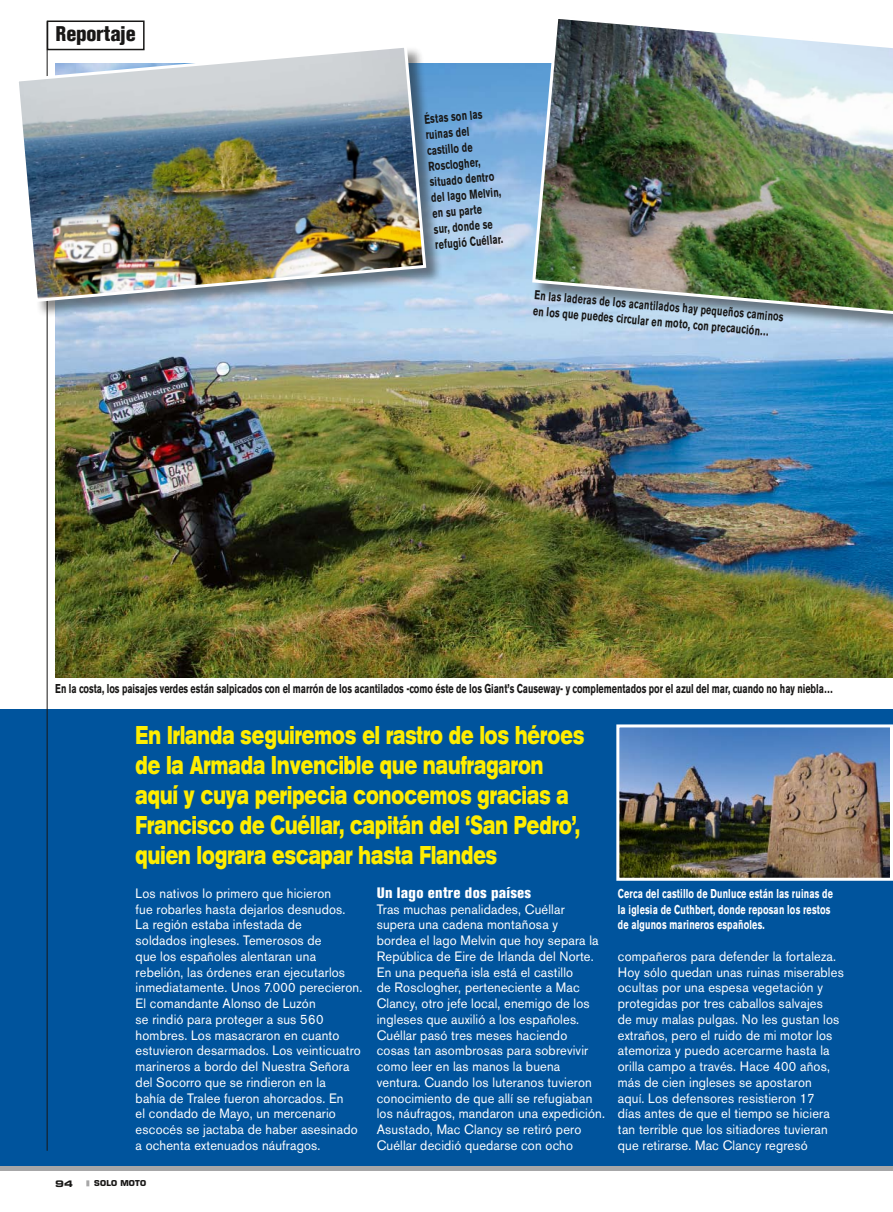
<style>
.page{position:relative;width:893px;height:1212px;background:#fff}
.page>*{position:absolute;margin:0;border:0;box-sizing:border-box;transform-origin:0 0}
.t1{font:700 expanded 25.5px/30px "Akzidenz Grotesk BE";letter-spacing:.01em;color:#ffed00;scale:.6 1}
.t2{font:800 condensed 21px "Akzidenz Grotesk BE";letter-spacing:-.01em;color:#181716}
.t3{font:800 condensed 15px "Akzidenz Grotesk BE";letter-spacing:.015em;color:#fff}
.t4{font:13.5px/15.8px "Akzidenz Grotesk BE";letter-spacing:.015em;color:#fff;scale:.95 1}
.t5{font:700 12.75px/15.8px "Akzidenz Grotesk BE";color:#181716;scale:.7 1}
.t6{font:700 12.75px/15.8px "Akzidenz Grotesk BE";letter-spacing:.02em;color:#fff;scale:.7 1}
.t7{font:9px "Eurostile Bold Extended Two";color:#181716}
.t8{font:700 7.95px "Eurostile";letter-spacing:.02em;color:#181716}
</style>
<div class="page">
<div style="left:0;top:709px;width:893px;height:459px;background:#00549d"></div>
<img style="left:55px;top:63px;width:838px;height:614px">
<div style="left:0;top:1166px;width:893px;height:5px;background:#a7a7a8"></div>
<svg style="left:86px;top:1180px;width:4px;height:7px"></svg>
<div style="left:47px;top:21px;width:98px;height:29px;border:2px solid #181716"></div>
<hr style="left:47px;top:21px;width:1px;height:1130px;background:#181716">
<div style="left:16px;top:45px;width:426px;height:272px;background:#181716;opacity:.5"></div>
<img style="left:16px;top:43px;width:412px;height:261px">
<div style="left:532px;top:16px;width:361px;height:317px;background:#181716;opacity:.5"></div>
<img style="left:531px;top:16px;width:362px;height:303px">
<img style="left:620px;top:728px;width:269px;height:149px">
<div style="left:616px;top:724px;width:277px;height:157px;border:3px solid #fff"></div>
<h2 class="t2" style="left:56px;top:22px;width:82px">Reportaje</h2>
<p class="t5" style="left:424px;top:112px;width:102px;rotate:-5deg">Éstas son las ruinas del castillo de<br>Rosclogher, situado dentro del lago Melvin, en su parte<br>sur, donde se refugió Cuéllar.</p>
<p class="t5" style="left:535px;top:287px;width:359px;rotate:5deg">En las laderas de los acantilados hay pequeños caminos en los que puedes circular en moto, con precaución…</p>
<p class="t5" style="left:55px;top:681px;width:1112px">En la costa, los paisajes verdes están salpicados con el marrón de los acantilados -como éste de los Giant’s Causeway- y complementados por el azul del mar, cuando no hay niebla…</p>
<h1 class="t1" style="left:136px;top:720px;width:749px">En Irlanda seguiremos el rastro de los héroes de la Armada Invencible que naufragaron aquí y cuya peripecia conocemos gracias a Francisco de Cuéllar, capitán del ‘San Pedro’, quien lograra escapar hasta Flandes</h1>
<p class="t4" style="left:136px;top:885px;width:240px">Los nativos lo primero que hicieron<br>fue robarles hasta dejarlos desnudos.<br>La región estaba infestada de<br>soldados ingleses. Temerosos de<br>que los españoles alentaran una rebelión, las órdenes eran ejecutarlos inmediatamente. Unos 7.000 perecieron.<br>El comandante Alonso de Luzón<br>se rindió para proteger a sus 560 hombres. Los masacraron en cuanto estuvieron desarmados. Los veinticuatro marineros a bordo del Nuestra Señora del Socorro que se rindieron en la<br>bahía de Tralee fueron ahorcados. En<br>el condado de Mayo, un mercenario escocés se jactaba de haber asesinado a ochenta extenuados náufragos.</p>
<p class="t3" style="left:377px;top:884px;width:156px">Un lago entre dos países</p>
<p class="t4" style="left:377px;top:901px;width:242px">Tras muchas penalidades, Cuéllar supera una cadena montañosa y<br>bordea el lago Melvin que hoy separa la República de Eire de Irlanda del Norte.<br>En una pequeña isla está el castillo<br>de Rosclogher, perteneciente a Mac Clancy, otro jefe local, enemigo de los ingleses que auxilió a los españoles.<br>Cuéllar pasó tres meses haciendo<br>cosas tan asombrosas para sobrevivir como leer en las manos la buena ventura. Cuando los luteranos tuvieron conocimiento de que allí se refugiaban los náufragos, mandaron una expedición.<br>Asustado, Mac Clancy se retiró pero Cuéllar decidió quedarse con ocho</p>
<p class="t7" style="left:55px;top:1177px;width:19px">94</p>
<p class="t8" style="left:94px;top:1178px;width:53px">SOLO MOTO</p>
<p class="t6" style="left:618px;top:886px;width:309px">Cerca del castillo de Dunluce están las ruinas de la iglesia de Cuthbert, donde reposan los restos de algunos marineros españoles.</p>
<p class="t4" style="left:618px;top:948px;width:239px">compañeros para defender la fortaleza.<br>Hoy sólo quedan unas ruinas miserables ocultas por una espesa vegetación y protegidas por tres caballos salvajes<br>de muy malas pulgas. No les gustan los extraños, pero el ruido de mi motor los atemoriza y puedo acercarme hasta la orilla campo a través. Hace 400 años, más de cien ingleses se apostaron<br>aquí. Los defensores resistieron 17<br>días antes de que el tiempo se hiciera tan terrible que los sitiadores tuvieran que retirarse. Mac Clancy regresó</p>
</div>
